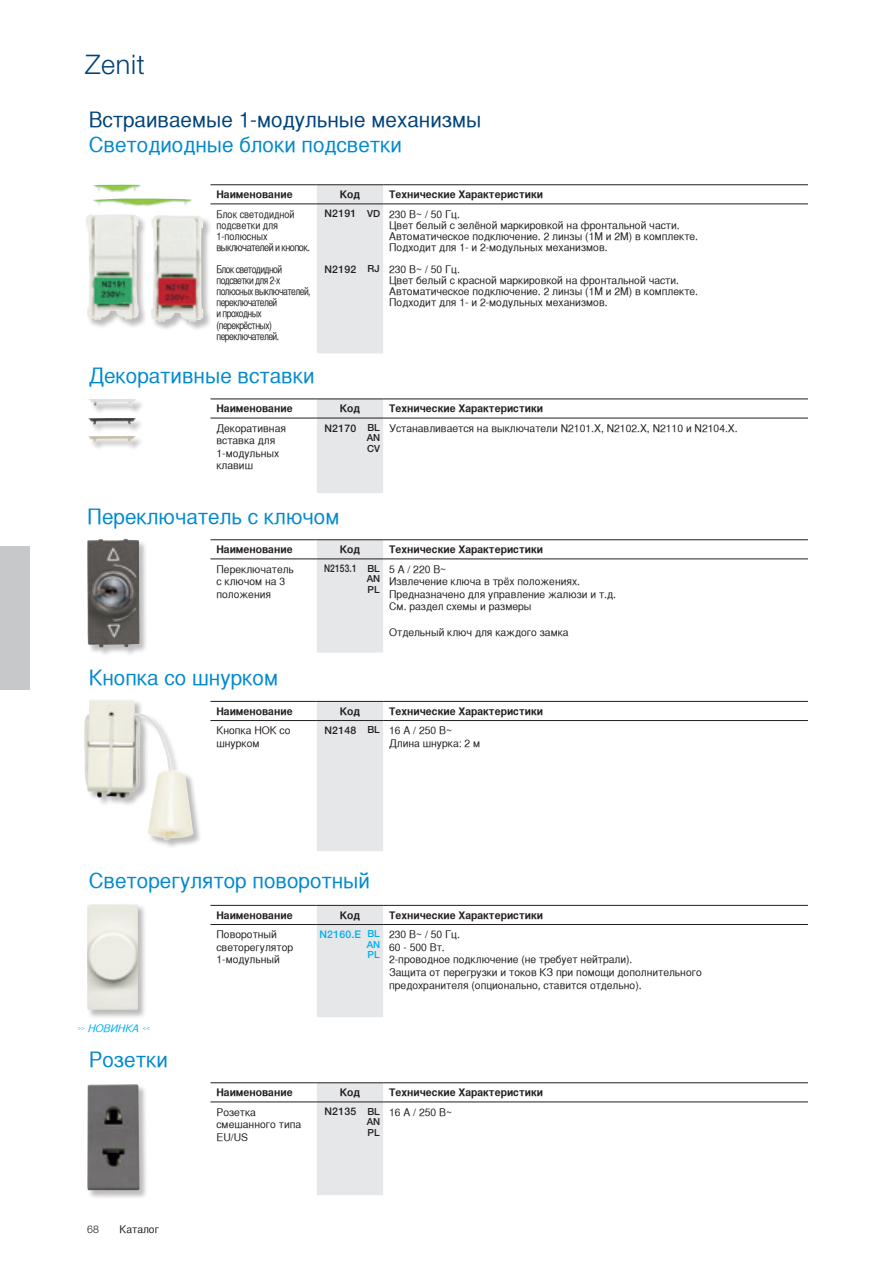
<style>
.page{position:relative;width:893px;height:1263px;background:#fff}
.page>*{position:absolute;margin:0;border:0;box-sizing:border-box;transform-origin:0 0}
.t1{font:300 27px "Helvetica Neue LT Std";letter-spacing:.025em;color:#004279}
.t2{font:21px "Helvetica CY Plain";color:#0089cf;scale:1.2 1}
.t3{font:21px "Helvetica CY Plain";color:#004279;scale:1.2 1}
.t4{font:10.5px/12.6px "Helvetica CY Plain";color:#231f20;scale:1.2 1}
.t5{font:10.5px "Helvetica CY Bold";color:#231f20;scale:1.2 1}
.t6{font:10.5px/11.1px "Helvetica CY Plain";letter-spacing:-.05em;color:#231f20}
.t7{font:10.5px/11.1px "Helvetica CY Plain";color:#231f20;scale:1.05 1}
.t8{font:500 10.5px "Helvetica Neue LT Std";letter-spacing:.02em;color:#231f20}
.t9{font:10.5px "Helvetica CY Oblique";color:#00aeef;scale:1.2 1}
.t10{font:500 10.5px "Helvetica Neue LT Std";letter-spacing:.02em;color:#231f20;scale:.8 1}
.t11{font:500 10.5px "Helvetica Neue LT Std";letter-spacing:.02em;color:#00aeef}
.t12{font:300 10.5px "Helvetica Neue LT Std";color:#231f20}
.t13{font:500 9.75px/10.5px "Helvetica Neue LT Std";color:#231f20}
.t14{font:500 9.75px/10.5px "Helvetica Neue LT Std";color:#00aeef}
.s1{font-size:9.75px}
.s2{font-family:"Helvetica Neue LT Std";font-weight:500}
.s3{font-family:"Helvetica Neue LT Std";font-weight:500;font-size:9.75px}
.s4{font-family:"Helvetica Neue LT Std";font-weight:300;font-style:italic;font-size:6px}
.s5{font-family:"Helvetica Neue LT Std";font-style:italic;font-size:6px}
</style>
<div class="page">
<div style="left:0;top:546px;width:30px;height:143px;background:#c7c8ca"></div>
<div style="left:84px;top:699px;width:118px;height:150px;background:#231f20;opacity:.3"></div>
<img style="left:84px;top:700px;width:103px;height:140px">
<div style="left:317px;top:701px;width:66px;height:150px;background:#e6e7e9"></div>
<hr style="left:210px;top:701px;width:107px;height:1px;background:#231f20">
<hr style="left:383px;top:701px;width:425px;height:1px;background:#231f20">
<hr style="left:210px;top:720px;width:107px;height:1px;background:#231f20">
<hr style="left:383px;top:720px;width:425px;height:1px;background:#231f20">
<div style="left:87px;top:1084px;width:61px;height:115px;background:#231f20;opacity:.3"></div>
<img style="left:87px;top:1084px;width:53px;height:106px">
<div style="left:317px;top:1082px;width:66px;height:113px;background:#e6e7e9"></div>
<hr style="left:210px;top:1082px;width:107px;height:1px;background:#231f20">
<hr style="left:383px;top:1082px;width:425px;height:1px;background:#231f20">
<hr style="left:210px;top:1102px;width:107px;height:1px;background:#231f20">
<hr style="left:383px;top:1102px;width:425px;height:1px;background:#231f20">
<div style="left:87px;top:539px;width:61px;height:117px;background:#231f20;opacity:.3"></div>
<img style="left:87px;top:539px;width:52px;height:108px">
<div style="left:317px;top:399px;width:66px;height:94px;background:#e6e7e9"></div>
<hr style="left:210px;top:399px;width:107px;height:1px;background:#231f20">
<hr style="left:383px;top:399px;width:425px;height:1px;background:#231f20">
<hr style="left:210px;top:418px;width:107px;height:1px;background:#231f20">
<hr style="left:383px;top:418px;width:425px;height:1px;background:#231f20">
<div style="left:317px;top:539px;width:66px;height:113px;background:#e6e7e9"></div>
<hr style="left:210px;top:539px;width:107px;height:1px;background:#231f20">
<hr style="left:383px;top:539px;width:425px;height:1px;background:#231f20">
<hr style="left:210px;top:559px;width:107px;height:1px;background:#231f20">
<hr style="left:383px;top:559px;width:425px;height:1px;background:#231f20">
<div style="left:85px;top:397px;width:60px;height:18px;background:#231f20;opacity:.3"></div>
<img style="left:88px;top:399px;width:49px;height:7px">
<div style="left:85px;top:433px;width:61px;height:19px;background:#231f20;opacity:.3"></div>
<img style="left:88px;top:436px;width:48px;height:7px">
<div style="left:88px;top:418px;width:58px;height:18px;background:#231f20;opacity:.3"></div>
<img style="left:88px;top:418px;width:48px;height:7px">
<div style="left:85px;top:214px;width:62px;height:115px;background:#231f20;opacity:.3"></div>
<img style="left:86px;top:214px;width:53px;height:106px">
<div style="left:151px;top:215px;width:61px;height:115px;background:#231f20;opacity:.3"></div>
<img style="left:151px;top:215px;width:52px;height:107px">
<img style="left:93px;top:185px;width:48px;height:8px">
<img style="left:93px;top:198px;width:99px;height:8px">
<div style="left:317px;top:184px;width:66px;height:169px;background:#e6e7e9"></div>
<hr style="left:210px;top:184px;width:107px;height:1px;background:#231f20">
<hr style="left:383px;top:184px;width:425px;height:1px;background:#231f20">
<hr style="left:210px;top:204px;width:107px;height:1px;background:#231f20">
<hr style="left:383px;top:204px;width:425px;height:1px;background:#231f20">
<div style="left:86px;top:903px;width:61px;height:116px;background:#231f20;opacity:.3"></div>
<img style="left:87px;top:904px;width:51px;height:106px">
<div style="left:317px;top:905px;width:66px;height:112px;background:#e6e7e9"></div>
<hr style="left:210px;top:905px;width:107px;height:1px;background:#231f20">
<hr style="left:383px;top:905px;width:425px;height:1px;background:#231f20">
<hr style="left:210px;top:924px;width:107px;height:1px;background:#231f20">
<hr style="left:383px;top:924px;width:425px;height:1px;background:#231f20">
<h1 class="t1" style="left:85px;top:48px;width:61px">Zenit</h1>
<h2 class="t3" style="left:89px;top:108px;width:329px">Встраиваемые 1-модульные механизмы</h2>
<h2 class="t2" style="left:89px;top:133px;width:263px">Светодиодные блоки подсветки</h2>
<p class="t5" style="left:216px;top:188px;width:65px">Наименование</p>
<p class="t5" style="left:340px;top:188px;width:18px">Код</p>
<p class="t5" style="left:389px;top:188px;width:130px">Технические Характеристики</p>
<p class="t7" style="left:216px;top:208px;width:90px">Блок светодидной подсветки для<br>1-полюсных выключателей и кнопок.</p>
<p class="t6" style="left:216px;top:264px;width:96px">Блок светодидной подсветки для 2-х полюсных выключателей, переключателей<br>и проходных (перекрёстных) переключателей.</p>
<p class="t4" style="left:389px;top:208px;width:259px;line-height:11.1px">230 В~ / 50 Гц.<br>Цвет белый с зелёной маркировкой на фронтальной части.<br>Автоматическое подключение. 2 линзы (1М и 2М) в комплекте.<br>Подходит для 1- и 2-модульных механизмов.</p>
<p class="t4" style="left:389px;top:264px;width:259px;line-height:11.1px">230 В~ / 50 Гц.<br>Цвет белый с красной маркировкой на фронтальной части.<br>Автоматическое подключение. 2 линзы (1М и 2М) в комплекте.<br>Подходит для 1- и 2-модульных механизмов.</p>
<p class="t8" style="left:324px;top:207px;width:33px">N2191</p>
<p class="t13" style="left:367px;top:208px;width:14px">VD</p>
<p class="t13" style="left:367px;top:263px;width:14px">RJ</p>
<p class="t8" style="left:324px;top:263px;width:33px">N2192</p>
<h2 class="t2" style="left:89px;top:364px;width:190px">Декоративные вставки</h2>
<p class="t5" style="left:216px;top:402px;width:65px">Наименование</p>
<p class="t5" style="left:340px;top:402px;width:18px">Код</p>
<p class="t5" style="left:389px;top:402px;width:130px">Технические Характеристики</p>
<p class="t4" style="left:216px;top:422px;width:59px">Декоративная вставка для<br>1-модульных клавиш</p>
<p class="t8" style="left:324px;top:421px;width:57px">N2170 <span class="s1">BL</span></p>
<p class="t4" style="left:389px;top:422px;width:292px">Устанавливается на выключатели N2101.X, N2102.X, N2110 и N2104.X.</p>
<p class="t13" style="left:367px;top:433px;width:15px">AN<br>CV</p>
<h2 class="t2" style="left:87px;top:504px;width:212px">Переключатель с ключом</h2>
<p class="t5" style="left:216px;top:543px;width:65px">Наименование</p>
<p class="t5" style="left:340px;top:543px;width:18px">Код</p>
<p class="t5" style="left:389px;top:543px;width:130px">Технические Характеристики</p>
<p class="t4" style="left:216px;top:562px;width:66px">Переключатель с ключом на 3 положения</p>
<p class="t10" style="left:324px;top:562px;width:71px">N2153.1 <span class="s1">BL</span></p>
<p class="t13" style="left:367px;top:573px;width:15px">AN<br>PL</p>
<p class="t4" style="left:389px;top:562px;width:191px">5 A / 220 В~<br>Извлечение ключа в трёх положениях.<br>Предназначено для управление жалюзи и т.д.<br>См. раздел схемы и размеры</p>
<p class="t4" style="left:389px;top:625px;width:151px">Отдельный ключ для каждого замка</p>
<h2 class="t2" style="left:89px;top:666px;width:159px">Кнопка со шнурком</h2>
<p class="t5" style="left:216px;top:705px;width:65px">Наименование</p>
<p class="t5" style="left:340px;top:705px;width:18px">Код</p>
<p class="t5" style="left:389px;top:705px;width:130px">Технические Характеристики</p>
<p class="t4" style="left:216px;top:724px;width:63px">Кнопка НОК со шнурком</p>
<p class="t4" style="left:389px;top:724px;width:77px;text-indent:-65px"><span class="s2">N2148</span> <span class="s3">BL</span> 16 A / 250 В~<br>Длина шнурка: 2 м</p>
<h2 class="t2" style="left:89px;top:869px;width:236px">Светорегулятор поворотный</h2>
<p class="t9" style="left:78px;top:1022px;width:62px"><span class="s4">&gt;&gt;</span> НОВИНКА <span class="s5">&lt;&lt;</span></p>
<h2 class="t2" style="left:89px;top:1047px;width:67px">Розетки</h2>
<p class="t12" style="left:87px;top:1223px;width:13px">68</p>
<p class="t4" style="left:120px;top:1223px;width:34px">Каталог</p>
<p class="t5" style="left:216px;top:909px;width:65px">Наименование</p>
<p class="t5" style="left:340px;top:909px;width:18px">Код</p>
<p class="t5" style="left:389px;top:909px;width:130px">Технические Характеристики</p>
<p class="t4" style="left:216px;top:928px;width:65px">Поворотный светорегулятор<br>1-модульный</p>
<p class="t11" style="left:320px;top:928px;width:62px">N2160.E <span class="s1">BL</span></p>
<p class="t14" style="left:367px;top:939px;width:15px">AN<br>PL</p>
<p class="t4" style="left:389px;top:928px;width:262px">230 В~ / 50 Гц.<br>60 - 500 Вт.<br>2-проводное подключение (не требует нейтрали).<br>Защита от перегрузки и токов КЗ при помощи дополнительного предохранителя (опционально, ставится отдельно).</p>
<p class="t5" style="left:216px;top:1086px;width:65px">Наименование</p>
<p class="t5" style="left:340px;top:1086px;width:18px">Код</p>
<p class="t5" style="left:389px;top:1086px;width:130px">Технические Характеристики</p>
<p class="t4" style="left:216px;top:1105px;width:72px">Розетка смешанного типа<br>EU/US</p>
<p class="t8" style="left:324px;top:1105px;width:57px">N2135 <span class="s1">BL</span></p>
<p class="t4" style="left:389px;top:1105px;width:54px">16 A / 250 В~</p>
<p class="t13" style="left:367px;top:1116px;width:15px">AN<br>PL</p>
</div>
